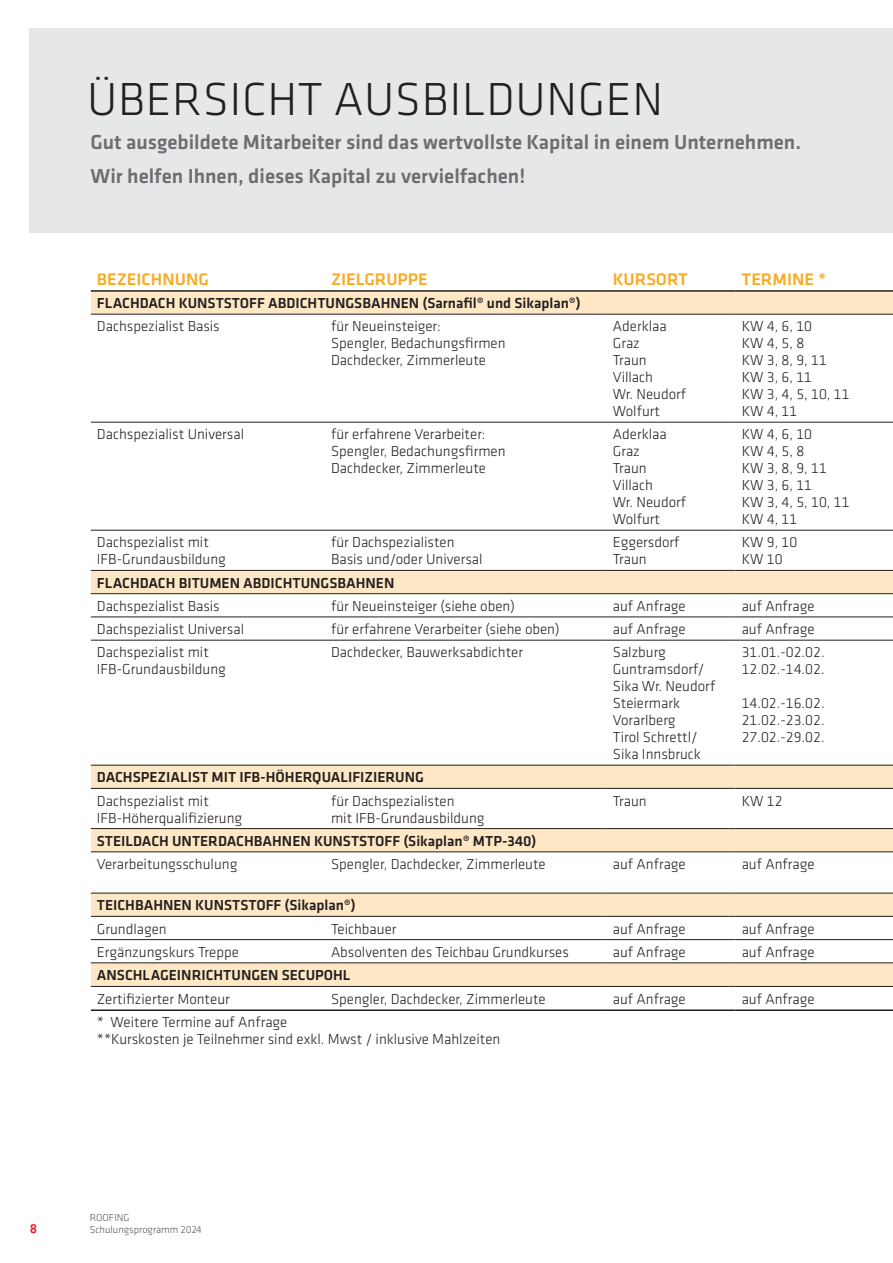
<style>
.page{position:relative;width:893px;height:1263px;background:#fff}
.page>*{position:absolute;margin:0;border:0;box-sizing:border-box;transform-origin:0 0}
.t1{font:300 48px "Klavika";letter-spacing:.015em;color:#231f20}
.t2{font:500 21px/34px "Klavika";color:#6c6d70}
.t3{font:500 17.4px "Klavika";color:#faab24}
.t4{font:300 15px/17px "Klavika";color:#231f20}
.t5{font:500 15px "Klavika";color:#231f20}
.t6{font:500 13.5px "Klavika";color:#ee1d23}
.t7{font:300 10.5px/12.6px "Klavika";color:#57585a}
</style>
<div class="page">
<svg style="left:91px;top:292px;width:802px;height:694px"></svg>
<hr style="left:91px;top:290px;width:234px;height:2px;background:#231f20">
<hr style="left:325px;top:290px;width:282px;height:2px;background:#231f20">
<hr style="left:607px;top:290px;width:129px;height:2px;background:#231f20">
<hr style="left:736px;top:290px;width:157px;height:2px;background:#231f20">
<hr style="left:91px;top:1009px;width:234px;height:2px;background:#231f20">
<hr style="left:325px;top:1009px;width:282px;height:2px;background:#231f20">
<hr style="left:607px;top:1009px;width:129px;height:2px;background:#231f20">
<hr style="left:736px;top:1009px;width:157px;height:2px;background:#231f20">
<hr style="left:91px;top:314px;width:234px;height:1px;background:#231f20">
<hr style="left:325px;top:314px;width:282px;height:1px;background:#231f20">
<hr style="left:607px;top:314px;width:129px;height:1px;background:#231f20">
<hr style="left:736px;top:314px;width:157px;height:1px;background:#231f20">
<hr style="left:91px;top:422px;width:234px;height:1px;background:#231f20">
<hr style="left:325px;top:422px;width:282px;height:1px;background:#231f20">
<hr style="left:607px;top:422px;width:129px;height:1px;background:#231f20">
<hr style="left:736px;top:422px;width:157px;height:1px;background:#231f20">
<hr style="left:91px;top:530px;width:234px;height:1px;background:#231f20">
<hr style="left:325px;top:530px;width:282px;height:1px;background:#231f20">
<hr style="left:607px;top:530px;width:129px;height:1px;background:#231f20">
<hr style="left:736px;top:530px;width:157px;height:1px;background:#231f20">
<hr style="left:91px;top:570px;width:234px;height:1px;background:#231f20">
<hr style="left:325px;top:570px;width:282px;height:1px;background:#231f20">
<hr style="left:607px;top:570px;width:129px;height:1px;background:#231f20">
<hr style="left:736px;top:570px;width:157px;height:1px;background:#231f20">
<hr style="left:91px;top:593px;width:234px;height:1px;background:#231f20">
<hr style="left:325px;top:593px;width:282px;height:1px;background:#231f20">
<hr style="left:607px;top:593px;width:129px;height:1px;background:#231f20">
<hr style="left:736px;top:593px;width:157px;height:1px;background:#231f20">
<hr style="left:91px;top:617px;width:234px;height:1px;background:#231f20">
<hr style="left:325px;top:617px;width:282px;height:1px;background:#231f20">
<hr style="left:607px;top:617px;width:129px;height:1px;background:#231f20">
<hr style="left:736px;top:617px;width:157px;height:1px;background:#231f20">
<hr style="left:91px;top:640px;width:234px;height:1px;background:#231f20">
<hr style="left:325px;top:640px;width:282px;height:1px;background:#231f20">
<hr style="left:607px;top:640px;width:129px;height:1px;background:#231f20">
<hr style="left:736px;top:640px;width:157px;height:1px;background:#231f20">
<hr style="left:91px;top:765px;width:234px;height:1px;background:#231f20">
<hr style="left:325px;top:765px;width:282px;height:1px;background:#231f20">
<hr style="left:607px;top:765px;width:129px;height:1px;background:#231f20">
<hr style="left:736px;top:765px;width:157px;height:1px;background:#231f20">
<hr style="left:91px;top:788px;width:234px;height:1px;background:#231f20">
<hr style="left:325px;top:788px;width:282px;height:1px;background:#231f20">
<hr style="left:607px;top:788px;width:129px;height:1px;background:#231f20">
<hr style="left:736px;top:788px;width:157px;height:1px;background:#231f20">
<hr style="left:91px;top:828px;width:234px;height:1px;background:#231f20">
<hr style="left:325px;top:828px;width:282px;height:1px;background:#231f20">
<hr style="left:607px;top:828px;width:129px;height:1px;background:#231f20">
<hr style="left:736px;top:828px;width:157px;height:1px;background:#231f20">
<hr style="left:91px;top:851px;width:234px;height:1px;background:#231f20">
<hr style="left:325px;top:851px;width:282px;height:1px;background:#231f20">
<hr style="left:607px;top:851px;width:129px;height:1px;background:#231f20">
<hr style="left:736px;top:851px;width:157px;height:1px;background:#231f20">
<hr style="left:91px;top:893px;width:234px;height:1px;background:#231f20">
<hr style="left:325px;top:893px;width:282px;height:1px;background:#231f20">
<hr style="left:607px;top:893px;width:129px;height:1px;background:#231f20">
<hr style="left:736px;top:893px;width:157px;height:1px;background:#231f20">
<hr style="left:91px;top:916px;width:234px;height:1px;background:#231f20">
<hr style="left:325px;top:916px;width:282px;height:1px;background:#231f20">
<hr style="left:607px;top:916px;width:129px;height:1px;background:#231f20">
<hr style="left:736px;top:916px;width:157px;height:1px;background:#231f20">
<hr style="left:91px;top:939px;width:234px;height:1px;background:#231f20">
<hr style="left:325px;top:939px;width:282px;height:1px;background:#231f20">
<hr style="left:607px;top:939px;width:129px;height:1px;background:#231f20">
<hr style="left:736px;top:939px;width:157px;height:1px;background:#231f20">
<hr style="left:91px;top:962px;width:234px;height:1px;background:#231f20">
<hr style="left:325px;top:962px;width:282px;height:1px;background:#231f20">
<hr style="left:607px;top:962px;width:129px;height:1px;background:#231f20">
<hr style="left:736px;top:962px;width:157px;height:1px;background:#231f20">
<hr style="left:91px;top:986px;width:234px;height:1px;background:#231f20">
<hr style="left:325px;top:986px;width:282px;height:1px;background:#231f20">
<hr style="left:607px;top:986px;width:129px;height:1px;background:#231f20">
<hr style="left:736px;top:986px;width:157px;height:1px;background:#231f20">
<div style="left:30px;top:29px;width:863px;height:204px;background:#e6e7e9"></div>
<h1 class="t1" style="left:87px;top:73px;width:577px">ÜBERSICHT AUSBILDUNGEN</h1>
<h2 class="t2" style="left:91px;top:125px;width:712px">Gut ausgebildete Mitarbeiter sind das wertvollste Kapital in einem Unternehmen.<br>Wir helfen Ihnen, dieses Kapital zu vervielfachen!</h2>
<p class="t3" style="left:97px;top:270px;width:113px">BEZEICHNUNG</p>
<p class="t3" style="left:331px;top:270px;width:98px">ZIELGRUPPE</p>
<p class="t3" style="left:613px;top:270px;width:76px">KURSORT</p>
<p class="t3" style="left:742px;top:270px;width:87px">TERMINE *</p>
<p class="t5" style="left:97px;top:295px;width:486px">FLACHDACH KUNSTSTOFF ABDICHTUNGSBAHNEN (Sarnafil® und Sikaplan®)</p>
<p class="t4" style="left:97px;top:318px;width:124px">Dachspezialist Basis</p>
<p class="t4" style="left:331px;top:318px;width:176px">für Neueinsteiger:<br>Spengler, Bedachungsfirmen<br>Dachdecker, Zimmerleute</p>
<p class="t4" style="left:613px;top:318px;width:75px">Aderklaa<br>Graz<br>Traun<br>Villach<br>Wr. Neudorf<br>Wolfurt</p>
<p class="t4" style="left:742px;top:318px;width:109px">KW 4, 6, 10<br>KW 4, 5, 8<br>KW 3, 8, 9, 11<br>KW 3, 6, 11<br>KW 3, 4, 5, 10, 11<br>KW 4, 11</p>
<p class="t4" style="left:97px;top:426px;width:149px">Dachspezialist Universal</p>
<p class="t4" style="left:331px;top:426px;width:176px">für erfahrene Verarbeiter:<br>Spengler, Bedachungsfirmen<br>Dachdecker, Zimmerleute</p>
<p class="t4" style="left:613px;top:426px;width:75px">Aderklaa<br>Graz<br>Traun<br>Villach<br>Wr. Neudorf<br>Wolfurt</p>
<p class="t4" style="left:742px;top:426px;width:109px">KW 4, 6, 10<br>KW 4, 5, 8<br>KW 3, 8, 9, 11<br>KW 3, 6, 11<br>KW 3, 4, 5, 10, 11<br>KW 4, 11</p>
<p class="t4" style="left:97px;top:534px;width:131px">Dachspezialist mit<br>IFB-Grundausbildung</p>
<p class="t4" style="left:331px;top:534px;width:153px">für Dachspezialisten<br>Basis und/oder Universal</p>
<p class="t4" style="left:613px;top:534px;width:68px">Eggersdorf<br>Traun</p>
<p class="t4" style="left:742px;top:534px;width:57px">KW 9, 10<br>KW 10</p>
<p class="t5" style="left:97px;top:574px;width:299px">FLACHDACH BITUMEN ABDICHTUNGSBAHNEN</p>
<p class="t4" style="left:97px;top:598px;width:124px">Dachspezialist Basis</p>
<p class="t4" style="left:331px;top:598px;width:185px">für Neueinsteiger (siehe oben)</p>
<p class="t4" style="left:613px;top:598px;width:74px">auf Anfrage</p>
<p class="t4" style="left:742px;top:598px;width:74px">auf Anfrage</p>
<p class="t4" style="left:97px;top:621px;width:149px">Dachspezialist Universal</p>
<p class="t4" style="left:331px;top:621px;width:230px">für erfahrene Verarbeiter (siehe oben)</p>
<p class="t4" style="left:613px;top:621px;width:74px">auf Anfrage</p>
<p class="t4" style="left:742px;top:621px;width:74px">auf Anfrage</p>
<p class="t4" style="left:97px;top:644px;width:131px">Dachspezialist mit<br>IFB-Grundausbildung</p>
<p class="t4" style="left:331px;top:644px;width:194px">Dachdecker, Bauwerksabdichter</p>
<p class="t4" style="left:613px;top:644px;width:104px">Salzburg<br>Guntramsdorf/<br>Sika Wr. Neudorf<br>Steiermark<br>Vorarlberg<br>Tirol Schrettl/<br>Sika Innsbruck</p>
<p class="t4" style="left:742px;top:644px;width:84px">31.01.-02.02.<br>12.02.-14.02.</p>
<p class="t4" style="left:742px;top:695px;width:84px;text-align:justify">14.02.-16.02.<br>21.02.-23.02.<br>27.02.-29.02.</p>
<p class="t5" style="left:97px;top:769px;width:328px">DACHSPEZIALIST MIT IFB-HÖHERQUALIFIZIERUNG</p>
<p class="t4" style="left:97px;top:792px;width:147px">Dachspezialist mit<br>IFB-Höherqualifizierung</p>
<p class="t4" style="left:331px;top:792px;width:155px">für Dachspezialisten<br>mit IFB-Grundausbildung</p>
<p class="t4" style="left:613px;top:792px;width:35px">Traun</p>
<p class="t4" style="left:742px;top:792px;width:42px">KW 12</p>
<p class="t5" style="left:97px;top:833px;width:441px">STEILDACH UNTERDACHBAHNEN KUNSTSTOFF (Sikaplan® MTP-340)</p>
<p class="t4" style="left:97px;top:856px;width:142px">Verarbeitungsschulung</p>
<p class="t4" style="left:331px;top:856px;width:216px">Spengler, Dachdecker, Zimmerleute</p>
<p class="t4" style="left:613px;top:856px;width:74px">auf Anfrage</p>
<p class="t4" style="left:742px;top:856px;width:74px">auf Anfrage</p>
<p class="t5" style="left:97px;top:897px;width:261px">TEICHBAHNEN KUNSTSTOFF (Sikaplan®)</p>
<p class="t4" style="left:97px;top:920px;width:71px">Grundlagen</p>
<p class="t4" style="left:331px;top:920px;width:67px">Teichbauer</p>
<p class="t4" style="left:613px;top:920px;width:74px">auf Anfrage</p>
<p class="t4" style="left:742px;top:920px;width:74px">auf Anfrage</p>
<p class="t4" style="left:97px;top:944px;width:144px">Ergänzungskurs Treppe</p>
<p class="t4" style="left:331px;top:944px;width:239px">Absolventen des Teichbau Grundkurses</p>
<p class="t4" style="left:613px;top:944px;width:74px">auf Anfrage</p>
<p class="t4" style="left:742px;top:944px;width:74px">auf Anfrage</p>
<p class="t5" style="left:97px;top:967px;width:255px">ANSCHLAGEINRICHTUNGEN SECUPOHL</p>
<p class="t4" style="left:97px;top:990px;width:134px">Zertifizierter Monteur</p>
<p class="t4" style="left:331px;top:990px;width:216px">Spengler, Dachdecker, Zimmerleute</p>
<p class="t4" style="left:613px;top:990px;width:74px">auf Anfrage</p>
<p class="t4" style="left:742px;top:990px;width:74px">auf Anfrage</p>
<p class="t4" style="left:97px;top:1014px;width:405px">* Weitere Termine auf Anfrage<br>**Kurskosten je Teilnehmer sind exkl. Mwst / inklusive Mahlzeiten</p>
<p class="t6" style="left:30px;top:1221px;width:9px">8</p>
<p class="t7" style="left:90px;top:1211px;width:114px">ROOFING<br>Schulungsprogramm 2024</p>
</div>
